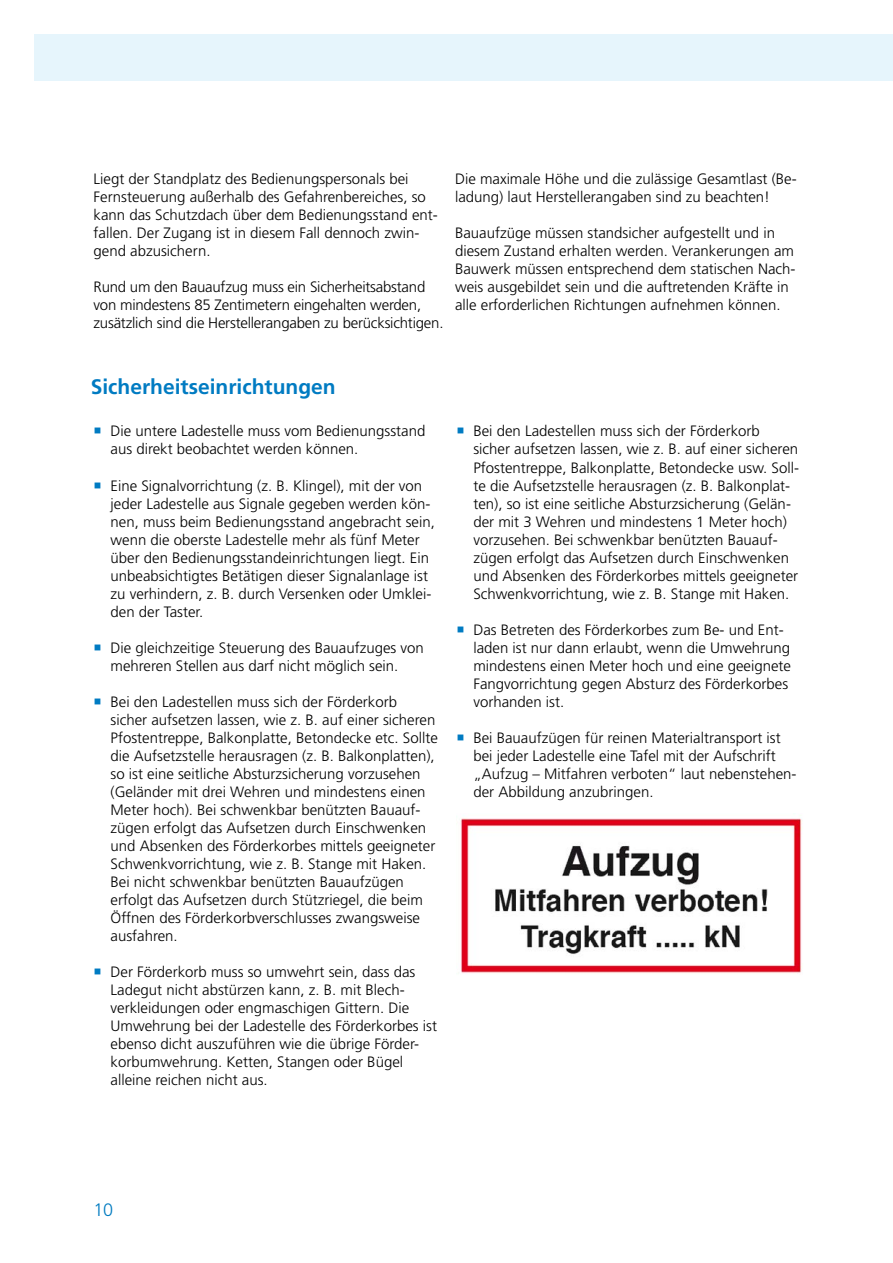
<style>
.page{position:relative;width:893px;height:1263px;background:#fff}
.page>*{position:absolute;margin:0;border:0;box-sizing:border-box;transform-origin:0 0}
.t1{font:700 21px "Frutiger LT Std";color:#007bc2}
.t2{font:300 18px "Frutiger LT Std";color:#007bc0}
.t3{font:300 15px/18px "Frutiger LT Std";color:#000}
</style>
<div class="page">
<div style="left:34px;top:34px;width:859px;height:47px;background:#e6f5fc"></div>
<img style="left:460px;top:818px;width:342px;height:156px">
<p class="t3" style="left:94px;top:170px;width:346px">Liegt der Standplatz des Bedienungspersonals bei Fernsteuerung außerhalb des Gefahrenbereiches, so kann das Schutzdach über dem Bedienungsstand ent&shy;fallen. Der Zugang ist in diesem Fall dennoch zwin&shy;gend abzusichern.</p>
<p class="t3" style="left:94px;top:278px;width:351px">Rund um den Bauaufzug muss ein Sicherheitsabstand von mindestens 85 Zentimetern eingehalten werden, zusätzlich sind die Herstellerangaben zu berücksichtigen.</p>
<p class="t3" style="left:455px;top:170px;width:343px">Die maximale Höhe und die zulässige Gesamtlast (Be&shy;ladung) laut Herstellerangaben sind zu beachten!</p>
<p class="t3" style="left:455px;top:224px;width:342px">Bauaufzüge müssen standsicher aufgestellt und in diesem Zustand erhalten werden. Verankerungen am Bauwerk müssen entsprechend dem statischen Nach&shy;weis ausgebildet sein und die auftretenden Kräfte in alle erforderlichen Richtungen aufnehmen können.</p>
<h3 class="t1" style="left:91px;top:375px;width:247px">Sicherheitseinrichtungen</h3>
<p class="t3" style="left:111px;top:422px;width:316px">Die untere Ladestelle muss vom Bedienungsstand aus direkt beobachtet werden können.</p>
<p class="t3" style="left:111px;top:476px;width:326px">Eine Signalvorrichtung (z. B. Klingel), mit der von jeder Ladestelle aus Signale gegeben werden kön&shy;nen, muss beim Bedienungsstand angebracht sein, wenn die oberste Ladestelle mehr als fünf Meter über den Bedienungsstandeinrichtungen liegt. Ein unbeabsichtigtes Betätigen dieser Signalanlage ist zu verhindern, z. B. durch Versenken oder Umklei&shy;den der Taster.</p>
<p class="t3" style="left:111px;top:638px;width:315px">Die gleichzeitige Steuerung des Bauaufzuges von mehreren Stellen aus darf nicht möglich sein.</p>
<p class="t3" style="left:111px;top:692px;width:329px">Bei den Ladestellen muss sich der Förderkorb<br>sicher aufsetzen lassen, wie z. B. auf einer sicheren Pfostentreppe, Balkonplatte, Betondecke etc. Sollte die Aufsetzstelle herausragen (z. B. Balkonplatten), so ist eine seitliche Absturzsicherung vorzusehen (Geländer mit drei Wehren und mindestens einen Meter hoch). Bei schwenkbar benützten Bauauf&shy;zügen erfolgt das Aufsetzen durch Einschwenken und Absenken des Förderkorbes mittels geeigneter Schwenkvorrichtung, wie z. B. Stange mit Haken.<br>Bei nicht schwenkbar benützten Bauaufzügen erfolgt das Aufsetzen durch Stützriegel, die beim Öffnen des Förderkorbverschlusses zwangsweise ausfahren.</p>
<p class="t3" style="left:111px;top:962px;width:328px">Der Förderkorb muss so umwehrt sein, dass das Ladegut nicht abstürzen kann, z. B. mit Blech&shy;verkleidungen oder engmaschigen Gittern. Die Umwehrung bei der Ladestelle des Förderkorbes ist ebenso dicht auszuführen wie die übrige Förder&shy;korbumwehrung. Ketten, Stangen oder Bügel alleine reichen nicht aus.</p>
<p class="t3" style="left:473px;top:422px;width:327px">Bei den Ladestellen muss sich der Förderkorb sicher aufsetzen lassen, wie z. B. auf einer sicheren Pfostentreppe, Balkonplatte, Betondecke usw. Soll&shy;te die Aufsetzstelle herausragen (z. B. Balkonplat&shy;ten), so ist eine seitliche Absturzsicherung (Gelän&shy;der mit 3 Wehren und mindestens 1 Meter hoch) vorzusehen. Bei schwenkbar benützten Bauauf&shy;zügen erfolgt das Aufsetzen durch Einschwenken und Absenken des Förderkorbes mittels geeigneter Schwenkvorrichtung, wie z. B. Stange mit Haken.</p>
<p class="t3" style="left:473px;top:620px;width:319px">Das Betreten des Förderkorbes zum Be- und Ent&shy;laden ist nur dann erlaubt, wenn die Umwehrung mindestens einen Meter hoch und eine geeignete Fangvorrichtung gegen Absturz des Förderkorbes vorhanden ist.</p>
<p class="t3" style="left:473px;top:728px;width:325px">Bei Bauaufzügen für reinen Materialtransport ist bei jeder Ladestelle eine Tafel mit der Aufschrift „Aufzug – Mitfahren verboten“ laut nebenstehen&shy;der Abbildung anzubringen.</p>
<p class="t2" style="left:94px;top:1200px;width:21px">10</p>
</div>
